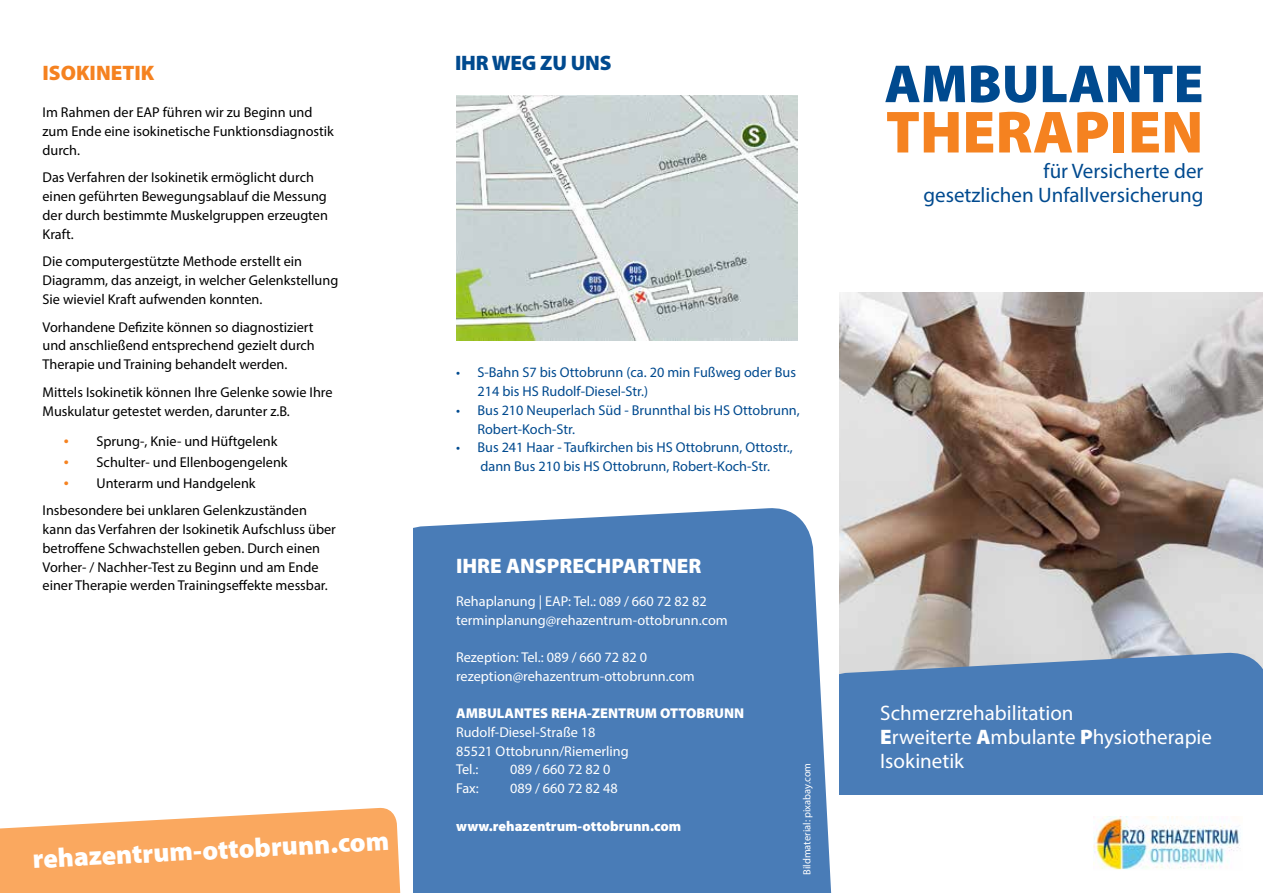
<style>
.page{position:relative;width:1263px;height:893px;background:#fff}
.page>*{position:absolute;margin:0;border:0;box-sizing:border-box;transform-origin:0 0}
.t1{font:900 60px "Myriad Pro";color:#f58220}
.t2{font:900 54px "Myriad Pro";color:#004a8f}
.t3{font:900 27px "Myriad Pro";color:#fff}
.t4{font:21px/24px "Myriad Pro";color:#fff}
.t5{font:21px/24px "Myriad Pro";color:#004a8f;text-align:right}
.t6{font:900 21px "Myriad Pro";color:#fff}
.t7{font:900 21px "Myriad Pro";letter-spacing:-.01em;color:#004a8f}
.t8{font:900 21px "Myriad Pro";color:#f58220}
.t9{font:14.25px/18.8px "Myriad Pro";color:#000}
.t10{font:14.25px/18.8px "Myriad Pro";color:#004a8f}
.t11{font:14.25px/18.8px "Myriad Pro";color:#fff}
.t12{font:900 14.25px "Myriad Pro";color:#fff}
.t13{font:10.5px "Myriad Pro";color:#fff}
.s1{font-size:18px;color:#f58220}
.s2{font-weight:900}
</style>
<div class="page">
<img style="left:456px;top:95px;width:342px;height:246px">
<img style="left:839px;top:293px;width:424px;height:358px">
<svg style="left:839px;top:651px;width:424px;height:144px;background:#5382b8"></svg>
<img style="left:1094px;top:816px;width:147px;height:54px">
<div style="left:413px;top:508px;width:419px;height:385px;background:#497cb7"></div>
<svg style="left:0;top:807px;width:401px;height:86px;background:#fab374"></svg>
<h3 class="t8" style="left:43px;top:61px;width:113px">ISOKINETIK</h3>
<p class="t9" style="left:43px;top:103px;width:293px">Im Rahmen der EAP führen wir zu Beginn und zum Ende eine isokinetische Funktionsdiagnostik durch.</p>
<p class="t9" style="left:43px;top:168px;width:287px">Das Verfahren der Isokinetik ermöglicht durch einen geführten Bewegungsablauf die Messung der durch bestimmte Muskelgruppen erzeugten Kraft.</p>
<p class="t9" style="left:43px;top:252px;width:297px">Die computergestützte Methode erstellt ein<br>Diagramm, das anzeigt, in welcher Gelenkstellung<br>Sie wieviel Kraft aufwenden konnten.</p>
<p class="t9" style="left:43px;top:317px;width:274px;text-align:justify">Vorhandene Defizite können so diagnostiziert und anschließend entsprechend gezielt durch Therapie und Training behandelt werden.</p>
<p class="t9" style="left:43px;top:382px;width:292px">Mittels Isokinetik können Ihre Gelenke sowie Ihre<br>Muskulatur getestet werden, darunter z.B.</p>
<p class="t9" style="left:64px;top:431px;width:215px"><span class="s1">•</span> Sprung-, Knie- und Hüftgelenk</p>
<p class="t9" style="left:64px;top:452px;width:225px"><span class="s1">•</span> Schulter- und Ellenbogengelenk</p>
<p class="t9" style="left:43px;top:469px;width:266px;line-height:27.8px;text-indent:21px"><span class="s1">•</span> Unterarm und Handgelenk<br>Insbesondere bei unklaren Gelenkzuständen</p>
<p class="t9" style="left:43px;top:520px;width:295px">kann das Verfahren der Isokinetik Aufschluss über betroffene Schwachstellen geben. Durch einen Vorher- / Nachher-Test zu Beginn und am Ende einer Therapie werden Trainingseffekte messbar.</p>
<h3 class="t3" style="left:32px;top:844px;width:358px;rotate:-3deg">rehazentrum-ottobrunn.com</h3>
<h3 class="t7" style="left:455px;top:51px;width:158px">IHR WEG ZU UNS</h3>
<p class="t10" style="left:477px;top:363px;width:320px;text-indent:-21px">• S-Bahn S7 bis Ottobrunn (ca. 20 min Fußweg oder Bus<br>214 bis HS Rudolf-Diesel-Str.)</p>
<p class="t10" style="left:477px;top:400px;width:324px;text-indent:-21px">• Bus 210 Neuperlach Süd - Brunnthal bis HS Ottobrunn,<br>Robert-Koch-Str.</p>
<p class="t10" style="left:456px;top:438px;width:338px;text-align:center">• Bus 241 Haar - Taufkirchen bis HS Ottobrunn, Ottostr., dann Bus 210 bis HS Ottobrunn, Robert-Koch-Str.</p>
<h3 class="t6" style="left:456px;top:554px;width:247px">IHRE ANSPRECHPARTNER</h3>
<p class="t11" style="left:456px;top:592px;width:273px">Rehaplanung | EAP: Tel.: 089 / 660 72 82 82 terminplanung@rehazentrum-ottobrunn.com</p>
<p class="t11" style="left:456px;top:647px;width:240px">Rezeption: Tel.: 089 / 660 72 82 0 rezeption@rehazentrum-ottobrunn.com</p>
<p class="t12" style="left:456px;top:705px;width:290px">AMBULANTES REHA-ZENTRUM OTTOBRUNN</p>
<p class="t11" style="left:456px;top:722px;width:174px">Rudolf-Diesel-Straße 18<br>85521 Ottobrunn/Riemerling<br>Tel.:</p>
<p class="t11" style="left:510px;top:760px;width:102px">089 / 660 72 82 0</p>
<p class="t11" style="left:456px;top:779px;width:24px">Fax:</p>
<p class="t11" style="left:510px;top:779px;width:109px">089 / 660 72 82 48</p>
<p class="t12" style="left:456px;top:818px;width:227px">www.rehazentrum-ottobrunn.com</p>
<p class="t13" style="left:800px;top:875px;width:114px;rotate:-90deg">Bildmaterial: pixabay.com</p>
<h2 class="t2" style="left:884px;top:53px;width:320px">AMBULANTE</h2>
<h1 class="t1" style="left:886px;top:98px;width:319px">THERAPIEN</h1>
<h3 class="t5" style="left:923px;top:159px;width:281px">für Versicherte der<br>gesetzlichen Unfallversicherung</h3>
<h3 class="t4" style="left:880px;top:701px;width:333px">Schmerzrehabilitation<br><span class="s2">E</span>rweiterte <span class="s2">A</span>mbulante <span class="s2">P</span>hysiotherapie<br>Isokinetik</h3>
</div>
